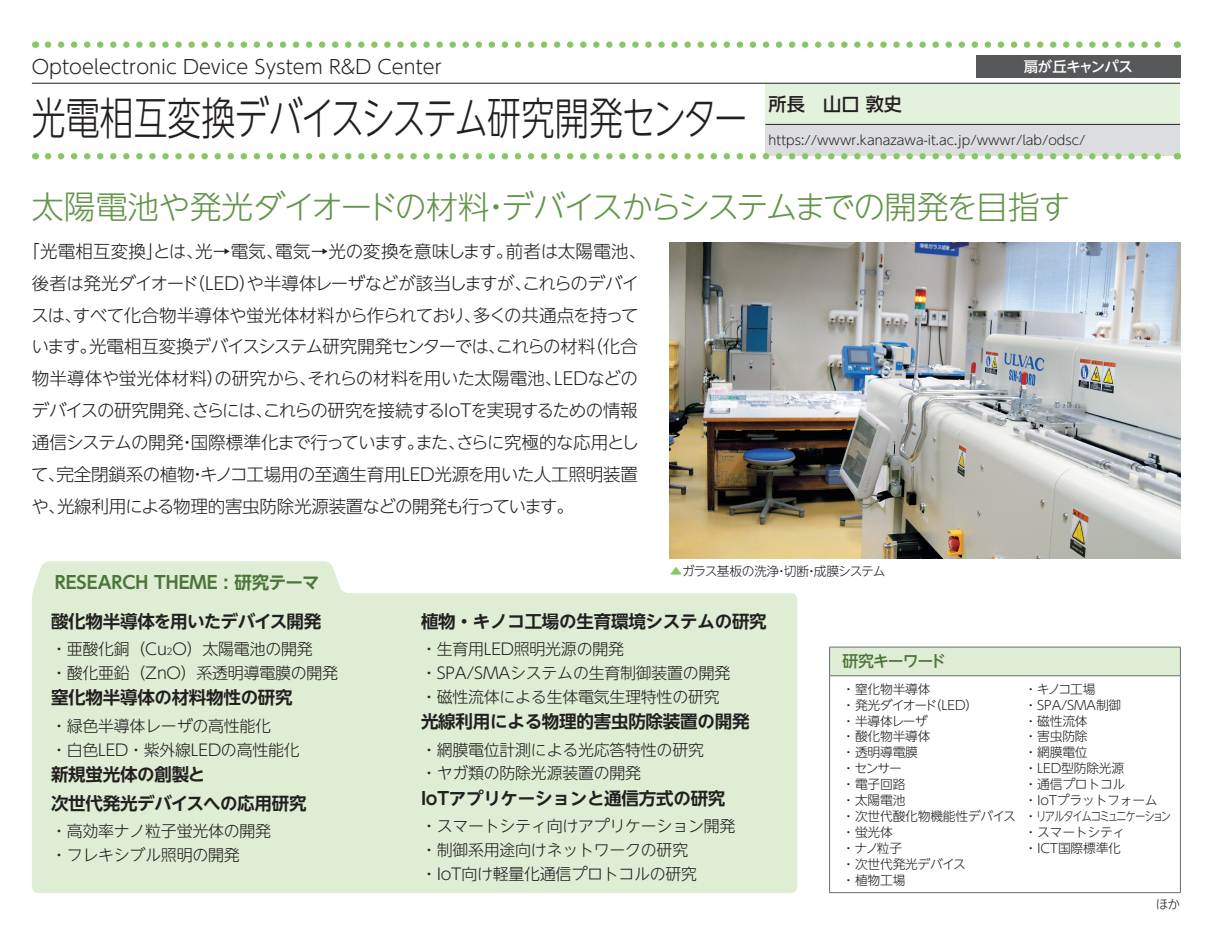
<style>
.page{position:relative;width:1212px;height:944px;background:#fff}
.page>*{position:absolute;margin:0;border:0;box-sizing:border-box;transform-origin:0 0}
.t1{font:300 44.55px "UD Shin Go NT Pr 6 N";letter-spacing:-.035em;color:#231f20;scale:.76 1}
.t2{font:300 31.95px "UD Shin Go NT Pr 6 N";letter-spacing:-.045em;color:#63954a}
.t3{font:300 19.12px "UD Shin Go NT Pr 6 N";color:#231f20}
.t4{font:500 18.22px "UD Shin Go NT Pr 6 N";color:#231f20}
.t5{font:300 17.55px/31.9px "UD Shin Go NT Pr 6 N";letter-spacing:-.025em;color:#231f20}
.t6{font:700 17.55px/28.8px "UD Shin Go NT Pr 6 N De";letter-spacing:-.015em;color:#231f20}
.t7{font:300 17.55px/31.9px "UD Shin Go NT Pr 6 N";letter-spacing:-.055em;color:#231f20}
.t8{font:300 17.55px "UD Shin Go NT Pr 6 N";letter-spacing:-.045em;color:#231f20}
.t9{font:300 17.55px "UD Shin Go NT Pr 6 N";letter-spacing:-.005em;color:#231f20}
.t10{font:300 17.55px "UD Shin Go NT Pr 6 N";letter-spacing:.01em;color:#231f20}
.t11{font:300 17.55px "UD Shin Go NT Pr 6 N";letter-spacing:-.05em;color:#231f20}
.t12{font:700 17.55px "UD Shin Go NT Pr 6 N De";color:#4a7639}
.t13{font:300 17.55px "UD Shin Go NT Pr 6 N";letter-spacing:-.065em;color:#231f20}
.t14{font:300 15.97px/23.8px "UD Shin Go NT Pr 6 N";letter-spacing:-.015em;color:#231f20}
.t15{font:500 15.97px "UD Shin Go NT Pr 6 N";letter-spacing:-.075em;color:#4a7639}
.t16{font:500 14.4px "UD Shin Go NT Pr 6 N";letter-spacing:-.03em;color:#fff}
.t17{font:300 12.83px/16px "UD Shin Go NT Pr 6 N";letter-spacing:-.015em;color:#231f20}
.s1{font-size:9.22px}
.s2{color:#87c765}
</style>
<div class="page">
<div style="left:32px;top:561px;width:765px;height:332px;background:#deedd4"></div>
<div style="left:765px;top:83px;width:415px;height:41px;background:#e4f1dc"></div>
<div style="left:765px;top:124px;width:415px;height:32px;background:#dcdddf"></div>
<hr style="left:765px;top:124px;width:415px;height:1px;background:#231f20">
<svg style="left:48px;top:41px;width:1113px;height:7px"></svg>
<svg style="left:48px;top:153px;width:1113px;height:6px"></svg>
<img style="left:670px;top:242px;width:510px;height:316px">
<hr style="left:32px;top:83px;width:1148px;height:1px;background:#231f20">
<div style="left:829px;top:647px;width:351px;height:29px;background:#deedd4"></div>
<hr style="left:829px;top:647px;width:352px;height:1px;background:#6c6d70">
<svg style="left:829px;top:647px;width:1px;height:28px"></svg>
<svg style="left:1180px;top:647px;width:1px;height:28px"></svg>
<hr style="left:829px;top:675px;width:352px;height:1px;background:#6c6d70">
<hr style="left:829px;top:676px;width:1px;height:216px;background:#6c6d70">
<hr style="left:1180px;top:676px;width:1px;height:216px;background:#6c6d70">
<hr style="left:829px;top:892px;width:352px;height:1px;background:#6c6d70">
<div style="left:976px;top:55px;width:204px;height:22px;background:#57585a"></div>
<h3 class="t3" style="left:32px;top:52px;width:412px">Optoelectronic Device System R&amp;D Center</h3>
<h1 class="t1" style="left:32px;top:82px;width:943px">光電相互変換デバイスシステム研究開発センター</h1>
<p class="t16" style="left:1024px;top:54px;width:111px">扇が丘キャンパス</p>
<h3 class="t4" style="left:769px;top:89px;width:135px">所長　山口敦史</h3>
<p class="t17" style="left:769px;top:132px;width:318px">https://wwwr.kanazawa i t- .ac.jp/wwwr/lab/odsc/</p>
<h2 class="t2" style="left:32px;top:181px;width:1040px">太陽電池や発光ダイオードの材料デバイスからシステムまでの開発を目指す</h2>
<h2 class="t2" style="left:480px;top:181px;width:33px">・</h2>
<h3 class="t10" style="left:22px;top:237px;width:263px">「光電相互変換とは光、 →電気、</h3>
<h3 class="t5" style="left:275px;top:235px;width:240px">電気→光の変換を意味します。</h3>
<h3 class="t5" style="left:146px;top:235px;width:19px">」</h3>
<h3 class="t10" style="left:506px;top:237px;width:142px">前者は太陽電池、</h3>
<h3 class="t5" style="left:73px;top:266px;width:567px;text-indent:-41px">後者は発光ダイオード<br>すべて化合物半導体や蛍光体材料から作られており多くの共通点を持って</h3>
<h3 class="t5" style="left:187px;top:266px;width:346px">（LED や半導体レーザなどが該当しますが、</h3>
<h3 class="t13" style="left:522px;top:269px;width:118px">これらのデバイ</h3>
<h3 class="t5" style="left:239px;top:266px;width:19px">）</h3>
<h3 class="t5" style="left:31px;top:298px;width:52px">スは、</h3>
<h3 class="t5" style="left:464px;top:298px;width:19px">、</h3>
<h3 class="t8" style="left:89px;top:333px;width:507px">光電相互変換デバイスシステム研究開発センターではこれらの材料</h3>
<h3 class="t5" style="left:585px;top:330px;width:54px">（化合</h3>
<h3 class="t5" style="left:31px;top:330px;width:67px">います。</h3>
<h3 class="t5" style="left:488px;top:330px;width:19px">、</h3>
<h3 class="t5" style="left:554px;top:362px;width:86px">LEDなどの</h3>
<h3 class="t7" style="left:31px;top:362px;width:608px;text-indent:175px">）<br>デバイスの研究開発さらにはこれらの研究を接続するIoTを実現するための情報</h3>
<h3 class="t9" style="left:32px;top:364px;width:532px">物半導体や蛍光体材料の研究からそれらの材料を用いた太陽電池、</h3>
<h3 class="t5" style="left:299px;top:362px;width:19px">、</h3>
<h3 class="t5" style="left:184px;top:394px;width:19px">、</h3>
<h3 class="t5" style="left:255px;top:394px;width:19px">、</h3>
<h3 class="t11" style="left:32px;top:428px;width:394px">通信システムの開発国際標準化まで行っています。</h3>
<h3 class="t5" style="left:415px;top:426px;width:225px">またさらに究極的な応用とし</h3>
<h3 class="t5" style="left:31px;top:426px;width:608px;text-indent:147px">・<br>て完全閉鎖系の植物キノコ工場用の至適生育用LED光源を用いた人工照明装置</h3>
<h3 class="t5" style="left:448px;top:426px;width:19px">、</h3>
<h3 class="t5" style="left:189px;top:458px;width:19px">・</h3>
<h3 class="t5" style="left:57px;top:458px;width:518px;text-indent:-9px">、<br>光線利用による物理的害虫防除光源装置などの開発も行っています。</h3>
<h3 class="t5" style="left:31px;top:490px;width:36px">や、</h3>
<h3 class="t12" style="left:55px;top:569px;width:266px">RESEARCH THEME : 研究テーマ</h3>
<h3 class="t6" style="left:51px;top:606px;width:272px">酸化物半導体を用いたデバイス開発</h3>
<p class="t14" style="left:51px;top:636px;width:289px">・亜酸化銅（Cu O<span class="s1">2</span> ）太陽電池の開発<br>・酸化亜鉛（ZnO）系透明導電膜の開発</p>
<h3 class="t6" style="left:51px;top:683px;width:243px">窒化物半導体の材料物性の研究</h3>
<p class="t14" style="left:51px;top:713px;width:250px">・緑色半導体レーザの高性能化<br>・白色LED・紫外線LEDの高性能化</p>
<h3 class="t6" style="left:51px;top:759px;width:257px">新規蛍光体の創製と<br>次世代発光デバイスへの応用研究</h3>
<p class="t14" style="left:51px;top:818px;width:222px">・高効率ナノ粒子蛍光体の開発・フレキシブル照明の開発</p>
<p class="t17" style="left:670px;top:562px;width:217px"><span class="s2">▲</span>ガラス基板の洗浄切断成膜システム</p>
<p class="t17" style="left:775px;top:562px;width:14px">・</p>
<p class="t17" style="left:805px;top:562px;width:14px">・</p>
<h3 class="t6" style="left:421px;top:606px;width:347px">植物・キノコ工場の生育環境システムの研究</h3>
<p class="t14" style="left:421px;top:636px;width:311px">・生育用LED照明光源の開発<br>・SPA/SMAシステムの生育制御装置の開発・磁性流体による生体電気生理特性の研究</p>
<h3 class="t6" style="left:421px;top:707px;width:330px">光線利用による物理的害虫防除装置の開発</h3>
<p class="t14" style="left:421px;top:737px;width:284px">・網膜電位計測による光応答特性の研究・ヤガ類の防除光源装置の開発</p>
<h3 class="t6" style="left:421px;top:783px;width:306px">IoTアプリケーションと通信方式の研究</h3>
<p class="t14" style="left:421px;top:813px;width:316px">・スマートシティ向けアプリケーション開発・制御系用途向けネットワークの研究<br>・IoT向け軽量化通信プロトコルの研究</p>
<p class="t15" style="left:842px;top:648px;width:105px">研究キーワード</p>
<p class="t17" style="left:929px;top:680px;width:51px;text-indent:-87px">・窒化物半導体（LED(</p>
<p class="t17" style="left:842px;top:696px;width:175px">・発光ダイオード<br>・半導体レーザ<br>・酸化物半導体<br>・透明導電膜<br>・センサー<br>・電子回路<br>・太陽電池<br>・次世代酸化物機能性デバイス・蛍光体<br>・ナノ粒子<br>・次世代発光デバイス<br>・植物工場</p>
<p class="t17" style="left:1024px;top:680px;width:148px">・キノコ工場<br>・SPA/SMA制御<br>・磁性流体<br>・害虫防除<br>・網膜電位<br>・LED型防除光源<br>・通信プロトコル<br>・IoTプラットフォーム・リアルタイムコミュニケーション・スマートシティ<br>・ICT国際標準化</p>
<p class="t17" style="left:1155px;top:896px;width:26px">ほか</p>
</div>
